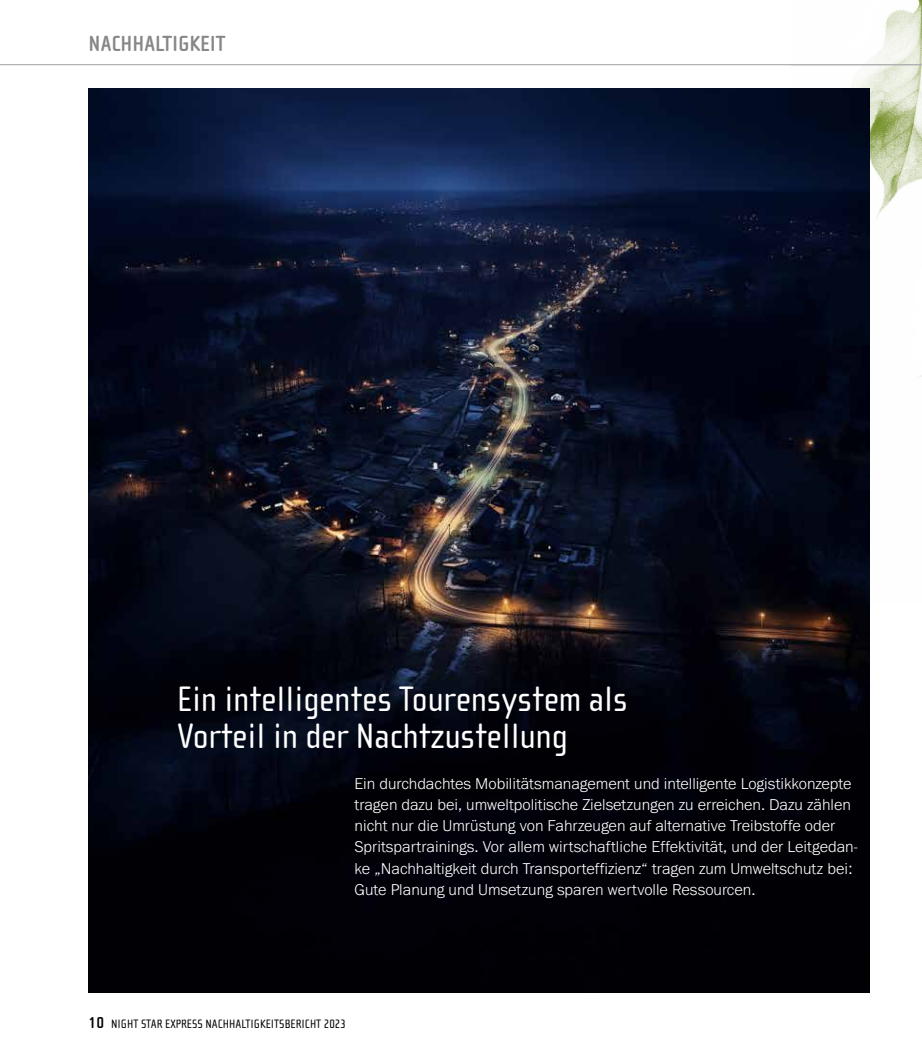
<style>
.page{position:relative;width:922px;height:1063px;background:#fff}
.page>*{position:absolute;margin:0;border:0;box-sizing:border-box;transform-origin:0 0}
.t1{font:36.25px/37.5px "Cholla Sans OT";color:#fff}
.t2{font:700 22.5px "Cholla Sans OT";color:#878787}
.t3{font:300 16.25px/21.2px "Franklin Gothic URW";color:#fff}
.t4{font:12.5px "Cholla Sans OT";color:#000}
.s1{font-weight:700;font-size:16.25px}
</style>
<div class="page">
<img style="left:790px;top:0;width:131px;height:603px">
<img style="left:89px;top:89px;width:779px;height:903px">
<hr style="left:0;top:64px;width:921px;height:1px;background:#b3b2b2">
<h2 class="t2" style="left:89px;top:31px;width:138px">NACHHALTIGKEIT</h2>
<h1 class="t1" style="left:177px;top:681px;width:452px">Ein intelligentes Tourensystem als<br>Vorteil in der Nachtzustellung</h1>
<p class="t3" style="left:354px;top:772px;width:504px">Ein durchdachtes Mobilitätsmanagement und intelligente Logistikkonzepte tragen dazu bei, umweltpolitische Zielsetzungen zu erreichen. Dazu zä hlen nicht nur die Umrüstung von Fahrzeugen auf alternative Treibstoffe oder Spritspartrainings. Vor allem wirtschaftliche Effektivität, und der Leitgedan&shy;ke „Nachhaltigkeit durch Transporteffizienz“ tragen zum Umweltschutz bei:<br>Gute Planung und Umsetzung sparen wertvolle Ressourcen.</p>
<p class="t4" style="left:89px;top:1018px;width:259px"><span class="s1">10</span> NIGHT STAR EXPRESS NACHHALTIGKEITSBERICHT 2023</p>
</div>
